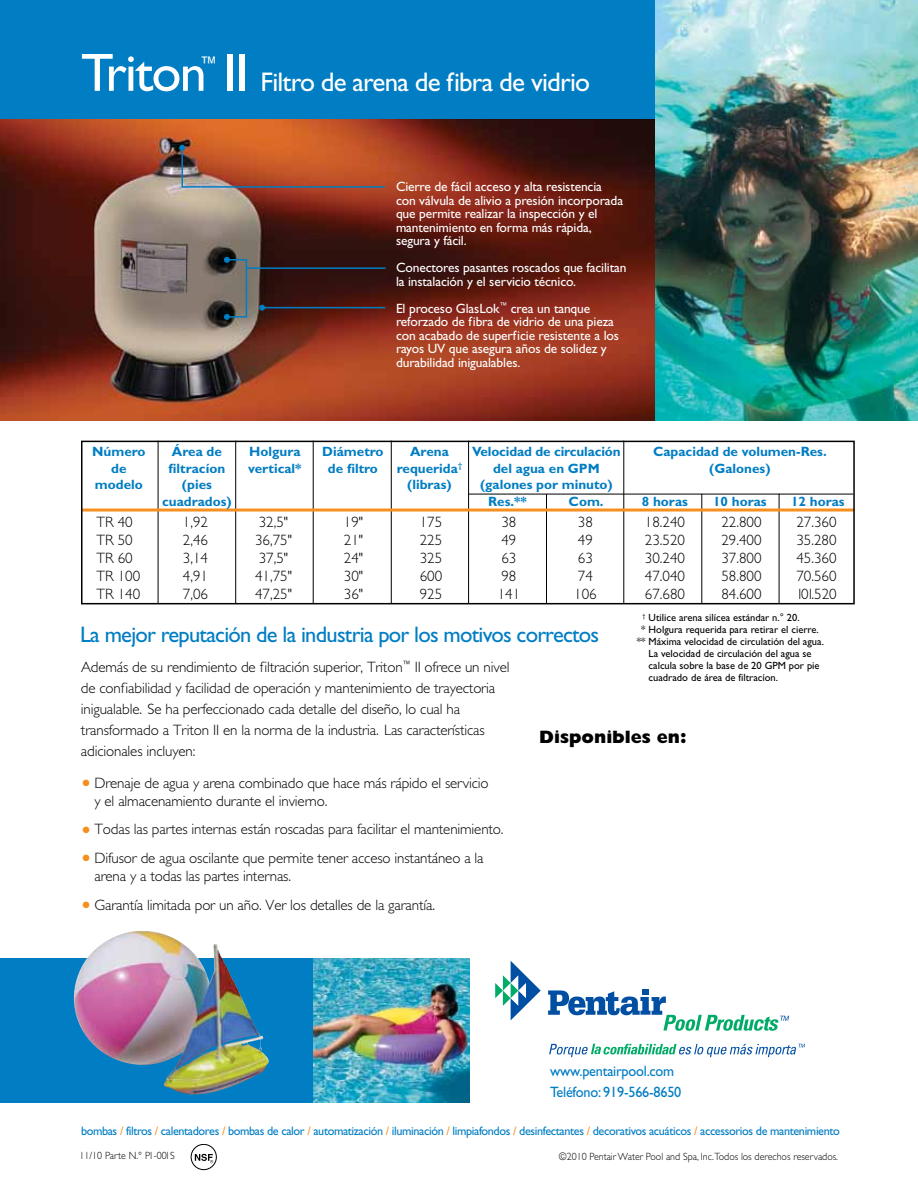
<style>
.page{position:relative;width:918px;height:1188px;background:#fff}
.page>*{position:absolute;margin:0;border:0;box-sizing:border-box;transform-origin:0 0}
.t1{font:54px "Gill Sans Std";letter-spacing:-.03em;color:#fff}
.t2{font:27px "Gill Sans Std";letter-spacing:-.03em;color:#fff}
.t3{font:22.5px "Gill Sans Std";letter-spacing:-.035em;color:#007dc3}
.t4{font:800 18px "Gill Sans Std";color:#000}
.t5{font:17.55px "Gill Sans Std";color:#fff}
.t6{font:300 15px/21px "Gill Sans Std";letter-spacing:-.01em;color:#000}
.t7{font:15px/21px "Gill Sans Std";letter-spacing:-.015em;color:#007dc3;scale:.95 1}
.t8{font:13.5px/13.5px "Gill Sans Std";letter-spacing:-.01em;color:#fff}
.t9{font:700 13.5px "Gill Sans Std";color:#007dc3}
.t10{font:12.3px "Gill Sans Std";letter-spacing:-.03em;color:#007dc3}
.t11{font:10.5px "Gill Sans Std";color:#000}
.t12{font:300 10.5px "Gill Sans Std";color:#000;scale:.95 1}
.s1{font-size:54px}
.s2{font-weight:800;font-size:20.25px;color:#f78f1e}
.s3{color:#f78f1e}
</style>
<div class="page">
<img style="left:0;top:118px;width:656px;height:302px">
<svg style="left:495px;top:961px;width:46px;height:59px"></svg>
<svg style="left:548px;top:990px;width:241px;height:41px"></svg>
<svg style="left:549px;top:1044px;width:256px;height:13px"></svg>
<div style="left:0;top:0;width:658px;height:118px;background:#007dc3"></div>
<img style="left:656px;top:0;width:262px;height:420px">
<div style="left:0;top:958px;width:320px;height:145px;background:#007dc3"></div>
<img style="left:314px;top:958px;width:156px;height:145px">
<svg style="left:179px;top:145px;width:207px;height:43px;background:#b65b36"></svg>
<hr style="left:263px;top:307px;width:122px;height:1px;background:#007dc3">
<svg style="left:259px;top:305px;width:6px;height:6px"></svg>
<hr style="left:247px;top:267px;width:139px;height:2px;background:#007dc3">
<div style="left:191px;top:1144px;width:26px;height:26px;border:1px solid #000;border-radius:50%"></div>
<svg style="left:195px;top:1154px;width:18px;height:9px"></svg>
<svg style="left:224px;top:257px;width:24px;height:63px;background:#5d6768"></svg>
<img style="left:73px;top:931px;width:196px;height:163px">
<hr style="left:546px;top:494px;width:1px;height:110px;background:#000">
<hr style="left:158px;top:441px;width:1px;height:162px;background:#000">
<hr style="left:235px;top:441px;width:1px;height:163px;background:#000">
<hr style="left:313px;top:441px;width:1px;height:163px;background:#000">
<hr style="left:391px;top:441px;width:1px;height:162px;background:#000">
<hr style="left:468px;top:441px;width:1px;height:163px;background:#000">
<hr style="left:623px;top:441px;width:1px;height:163px;background:#000">
<hr style="left:701px;top:494px;width:1px;height:109px;background:#000">
<hr style="left:779px;top:494px;width:1px;height:109px;background:#000">
<hr style="left:82px;top:509px;width:772px;height:3px;background:#f78f1e">
<hr style="left:468px;top:494px;width:385px;height:1px;background:#000">
<div style="left:81px;top:441px;width:774px;height:163px;border:2px solid #000"></div>
<h1 class="t1" style="left:81px;top:42px;width:127px">Triton</h1>
<p class="t5" style="left:200px;top:53px;width:19px">™</p>
<h2 class="t2" style="left:223px;top:66px;width:368px"><span class="s1">II</span> Filtro de arena de fibra de vidrio</h2>
<p class="t8" style="left:396px;top:180px;width:229px">Cierre de fácil acceso y alta resistencia con válvula de alivio a presión incorporada que permite realizar la inspección y el mantenimiento en forma más rápida, segura y fácil.</p>
<p class="t8" style="left:396px;top:261px;width:232px">Conectores pasantes roscados que facilitan la instalación y el servicio técnico.</p>
<p class="t8" style="left:396px;top:301px;width:225px">El proceso GlasLok<sup>™</sup> crea un tanque reforzado de fibra de vidrio de una pieza con acabado de superficie resistente a los rayos UV que asegura años de solidez y durabilidad inigualables.</p>
<p class="t9" style="left:92px;top:444px;width:55px">Número</p>
<p class="t9" style="left:172px;top:444px;width:52px">Área de</p>
<p class="t9" style="left:249px;top:444px;width:53px">Holgura</p>
<p class="t9" style="left:322px;top:444px;width:63px">Diámetro</p>
<p class="t9" style="left:410px;top:444px;width:40px">Arena</p>
<p class="t9" style="left:472px;top:444px;width:150px">Velocidad de circulación</p>
<p class="t9" style="left:653px;top:444px;width:175px">Capacidad de volumen-Res.</p>
<p class="t9" style="left:111px;top:460px;width:17px">de</p>
<p class="t9" style="left:169px;top:460px;width:58px">filtracíon</p>
<p class="t9" style="left:248px;top:460px;width:55px">vertical*</p>
<p class="t9" style="left:328px;top:460px;width:51px">de filtro</p>
<p class="t9" style="left:397px;top:460px;width:67px">requerida<sup>†</sup></p>
<p class="t9" style="left:493px;top:460px;width:108px">del agua en GPM</p>
<p class="t9" style="left:709px;top:460px;width:63px">(Galones)</p>
<p class="t9" style="left:95px;top:477px;width:49px">modelo</p>
<p class="t9" style="left:182px;top:477px;width:31px">(pies</p>
<p class="t9" style="left:407px;top:477px;width:46px">(libras)</p>
<p class="t9" style="left:480px;top:477px;width:134px">(galones por minuto)</p>
<p class="t9" style="left:162px;top:493px;width:71px">cuadrados)</p>
<p class="t9" style="left:488px;top:493px;width:40px">Res.**</p>
<p class="t9" style="left:569px;top:493px;width:37px">Com.</p>
<p class="t9" style="left:642px;top:493px;width:48px">8 horas</p>
<p class="t9" style="left:713px;top:493px;width:55px">10 horas</p>
<p class="t9" style="left:791px;top:493px;width:55px">12 horas</p>
<p class="t6" style="left:96px;top:512px;width:38px">TR 40</p>
<p class="t6" style="left:183px;top:512px;width:27px">1,92</p>
<p class="t6" style="left:259px;top:512px;width:31px">32,5"</p>
<p class="t6" style="left:344px;top:512px;width:21px">19"</p>
<p class="t6" style="left:420px;top:512px;width:24px">175</p>
<p class="t6" style="left:501px;top:512px;width:16px">38</p>
<p class="t6" style="left:578px;top:512px;width:16px">38</p>
<p class="t6" style="left:645px;top:512px;width:42px">18.240</p>
<p class="t6" style="left:721px;top:512px;width:42px">22.800</p>
<p class="t6" style="left:796px;top:512px;width:42px">27.360</p>
<p class="t6" style="left:96px;top:530px;width:38px">TR 50</p>
<p class="t6" style="left:183px;top:530px;width:27px">2,46</p>
<p class="t6" style="left:255px;top:530px;width:38px">36,75"</p>
<p class="t6" style="left:344px;top:530px;width:21px">21"</p>
<p class="t6" style="left:420px;top:530px;width:24px">225</p>
<p class="t6" style="left:501px;top:530px;width:16px">49</p>
<p class="t6" style="left:578px;top:530px;width:16px">49</p>
<p class="t6" style="left:645px;top:530px;width:42px">23.520</p>
<p class="t6" style="left:721px;top:530px;width:42px">29.400</p>
<p class="t6" style="left:796px;top:530px;width:42px">35.280</p>
<p class="t6" style="left:96px;top:548px;width:38px">TR 60</p>
<p class="t6" style="left:183px;top:548px;width:27px">3,14</p>
<p class="t6" style="left:259px;top:548px;width:31px">37,5"</p>
<p class="t6" style="left:344px;top:548px;width:21px">24"</p>
<p class="t6" style="left:420px;top:548px;width:24px">325</p>
<p class="t6" style="left:501px;top:548px;width:16px">63</p>
<p class="t6" style="left:578px;top:548px;width:16px">63</p>
<p class="t6" style="left:645px;top:548px;width:42px">30.240</p>
<p class="t6" style="left:721px;top:548px;width:42px">37.800</p>
<p class="t6" style="left:796px;top:548px;width:42px">45.360</p>
<p class="t6" style="left:96px;top:566px;width:45px">TR 100</p>
<p class="t6" style="left:183px;top:566px;width:27px">4,91</p>
<p class="t6" style="left:255px;top:566px;width:38px">41,75"</p>
<p class="t6" style="left:344px;top:566px;width:21px">30"</p>
<p class="t6" style="left:420px;top:566px;width:24px">600</p>
<p class="t6" style="left:501px;top:566px;width:16px">98</p>
<p class="t6" style="left:578px;top:566px;width:16px">74</p>
<p class="t6" style="left:645px;top:566px;width:42px">47.040</p>
<p class="t6" style="left:721px;top:566px;width:42px">58.800</p>
<p class="t6" style="left:796px;top:566px;width:42px">70.560</p>
<p class="t6" style="left:96px;top:584px;width:45px">TR 140</p>
<p class="t6" style="left:183px;top:584px;width:27px">7,06</p>
<p class="t6" style="left:255px;top:584px;width:38px">47,25"</p>
<p class="t6" style="left:344px;top:584px;width:21px">36"</p>
<p class="t6" style="left:420px;top:584px;width:24px">925</p>
<p class="t6" style="left:498px;top:584px;width:24px">141</p>
<p class="t6" style="left:574px;top:584px;width:24px">106</p>
<p class="t6" style="left:645px;top:584px;width:42px">67.680</p>
<p class="t6" style="left:721px;top:584px;width:42px">84.600</p>
<p class="t6" style="left:796px;top:584px;width:42px">101.520</p>
<p class="t11" style="left:643px;top:611px;width:159px"><sup>†</sup> Utilice arena silícea estándar n.° 20.</p>
<p class="t11" style="left:641px;top:623px;width:179px">* Holgura requerida para retirar el cierre.</p>
<p class="t11" style="left:637px;top:635px;width:189px">** Máxima velocidad de circulatión del agua.</p>
<p class="t11" style="left:649px;top:647px;width:164px">La velocidad de circulación del agua se</p>
<p class="t11" style="left:649px;top:659px;width:173px">calcula sobre la base de 20 GPM por pie</p>
<p class="t11" style="left:649px;top:671px;width:131px">cuadrado de área de filtracíon.</p>
<h3 class="t3" style="left:80px;top:622px;width:521px">La mejor reputación de la industria por los motivos correctos</h3>
<p class="t6" style="left:81px;top:657px;width:430px">Además de su rendimiento de filtración superior, Triton<sup>™</sup> II ofrece un nivel de confiabilidad y facilidad de operación y mantenimiento de trayectoria inigualable. Se ha perfeccionado cada detalle del diseño, lo cual ha transformado a Triton II en la norma de la industria. Las características adicionales incluyen:</p>
<p class="t6" style="left:94px;top:774px;width:396px;line-height:18px;text-indent:-14px"><span class="s2">•</span> Drenaje de agua y arena combinado que hace más rápido el servicio y el almacenamiento durante el invierno.</p>
<p class="t6" style="left:81px;top:819px;width:424px"><span class="s2">•</span> Todas las partes internas están roscadas para facilitar el mantenimiento.</p>
<p class="t6" style="left:94px;top:849px;width:391px;line-height:18px;text-indent:-14px"><span class="s2">•</span> Difusor de agua oscilante que permite tener acceso instantáneo a la arena y a todas las partes internas.</p>
<p class="t6" style="left:81px;top:895px;width:356px"><span class="s2">•</span> Garantía limitada por un año. Ver los detalles de la garantía.</p>
<p class="t4" style="left:539px;top:726px;width:149px">Disponibles en:</p>
<p class="t7" style="left:550px;top:1060px;width:140px">www.pentairpool.com<br>Teléfono: 919-566-8650</p>
<p class="t10" style="left:81px;top:1123px;width:760px">bombas <span class="s3">/</span> filtros <span class="s3">/</span> calentadores <span class="s3">/</span> bombas de calor <span class="s3">/</span> automatización <span class="s3">/</span> iluminación <span class="s3">/</span> limpiafondos <span class="s3">/</span> desinfectantes <span class="s3">/</span> decorativos acuáticos <span class="s3">/</span> accessorios de mantenimiento</p>
<p class="t12" style="left:80px;top:1150px;width:102px">11/10 Parte N.° P1-001S</p>
<p class="t12" style="left:559px;top:1150px;width:296px">©2010 Pentair Water Pool and Spa, Inc.Todos los derechos reservados.</p>
</div>
